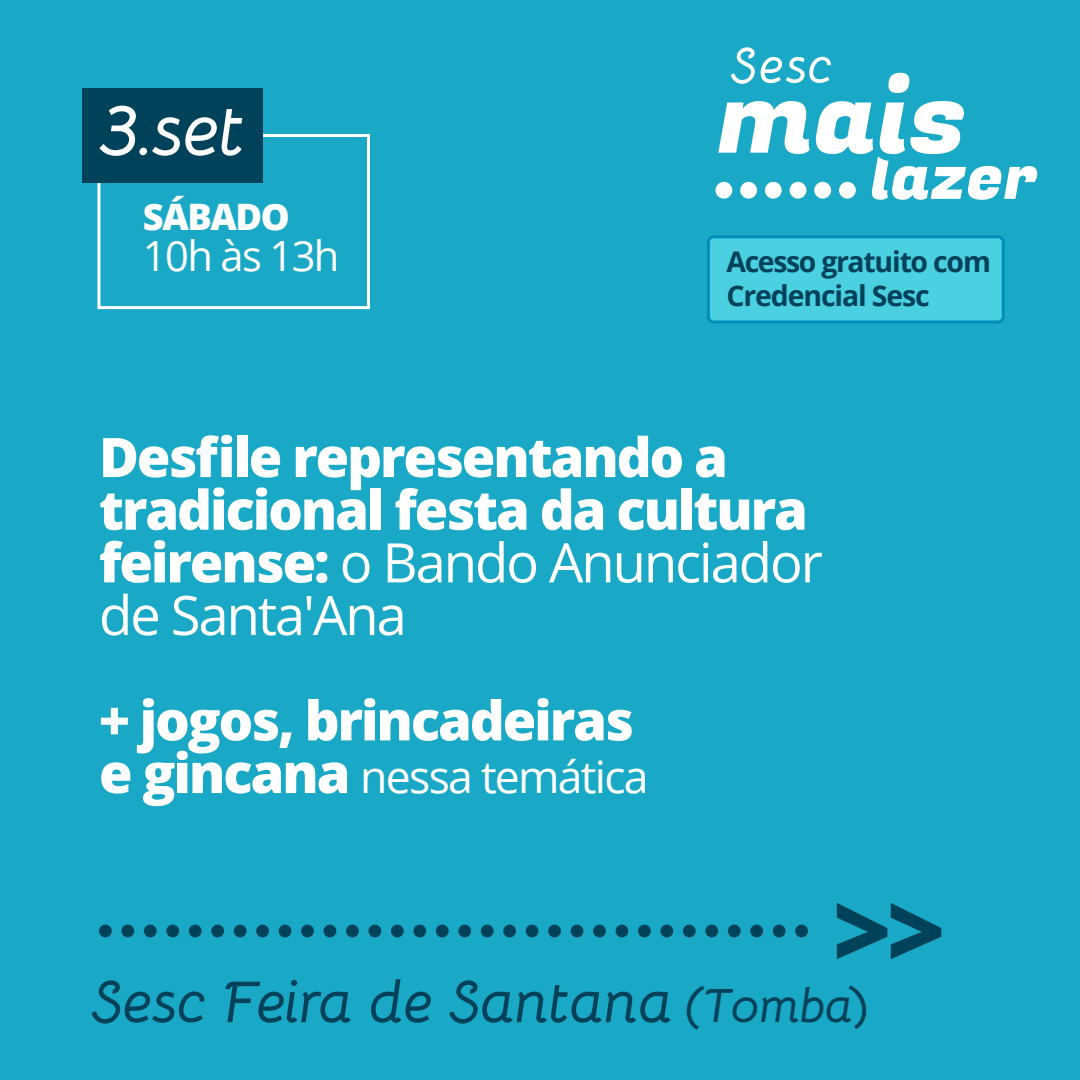
<style>
.page{position:relative;width:1080px;height:1080px;background:#19a9c6}
.page>*{position:absolute;margin:0;border:0;box-sizing:border-box;transform-origin:0 0}
.t1{font:italic 700 73.1px "Bellota";color:#fff}
.t2{font:italic 700 59.1px "Bellota";letter-spacing:-.04em;color:#004259}
.t3{font:800 54.5px/52.7px "Open Sans";letter-spacing:-.04em;color:#fff}
.t4{font:44.6px "Open Sans";letter-spacing:-.04em;color:#fff}
.t5{font:41.7px "Open Sans";letter-spacing:-.04em;color:#fff}
.t6{font:800 36.4px "Open Sans";letter-spacing:-.04em;color:#fff}
.t7{font:700 28.4px/34.1px "Open Sans";letter-spacing:-.04em;color:#004259}
.s1{font-weight:400}
.s2{font-weight:800;font-size:54.5px}
.s3{font-size:48px}
</style>
<div class="page">
<svg style="left:888px;top:73px;width:21px;height:20px"></svg>
<svg style="left:718px;top:101px;width:92px;height:53px"></svg>
<div style="left:740px;top:182px;width:17px;height:17px;background:#fff;border-radius:50%"></div>
<div style="left:715px;top:182px;width:17px;height:17px;background:#fff;border-radius:50%"></div>
<div style="left:765px;top:182px;width:17px;height:17px;background:#fff;border-radius:50%"></div>
<div style="left:790px;top:182px;width:16px;height:17px;background:#fff;border-radius:50%"></div>
<svg style="left:814px;top:182px;width:17px;height:17px"></svg>
<svg style="left:816px;top:101px;width:221px;height:99px"></svg>
<svg style="left:731px;top:47px;width:24px;height:37px"></svg>
<svg style="left:761px;top:57px;width:70px;height:26px"></svg>
<div style="left:97px;top:134px;width:273px;height:175px;border:3px solid #fff"></div>
<div style="left:82px;top:88px;width:181px;height:94px;background:#004259"></div>
<svg style="left:837px;top:903px;width:104px;height:56px"></svg>
<div style="left:99px;top:925px;width:13px;height:12px;background:#004259;border-radius:50%"></div>
<div style="left:121px;top:925px;width:13px;height:12px;background:#004259;border-radius:50%"></div>
<div style="left:144px;top:925px;width:13px;height:12px;background:#004259;border-radius:50%"></div>
<div style="left:166px;top:925px;width:13px;height:12px;background:#004259;border-radius:50%"></div>
<div style="left:189px;top:925px;width:13px;height:12px;background:#004259;border-radius:50%"></div>
<div style="left:211px;top:925px;width:13px;height:12px;background:#004259;border-radius:50%"></div>
<div style="left:234px;top:925px;width:13px;height:12px;background:#004259;border-radius:50%"></div>
<div style="left:256px;top:925px;width:13px;height:12px;background:#004259;border-radius:50%"></div>
<div style="left:279px;top:925px;width:12px;height:12px;background:#004259;border-radius:50%"></div>
<div style="left:301px;top:925px;width:13px;height:12px;background:#004259;border-radius:50%"></div>
<div style="left:324px;top:925px;width:12px;height:12px;background:#004259;border-radius:50%"></div>
<div style="left:346px;top:925px;width:13px;height:12px;background:#004259;border-radius:50%"></div>
<div style="left:368px;top:925px;width:13px;height:12px;background:#004259;border-radius:50%"></div>
<div style="left:391px;top:925px;width:13px;height:12px;background:#004259;border-radius:50%"></div>
<div style="left:413px;top:925px;width:13px;height:12px;background:#004259;border-radius:50%"></div>
<div style="left:436px;top:925px;width:13px;height:12px;background:#004259;border-radius:50%"></div>
<div style="left:458px;top:925px;width:13px;height:12px;background:#004259;border-radius:50%"></div>
<div style="left:481px;top:925px;width:13px;height:12px;background:#004259;border-radius:50%"></div>
<div style="left:503px;top:925px;width:13px;height:12px;background:#004259;border-radius:50%"></div>
<div style="left:526px;top:925px;width:12px;height:12px;background:#004259;border-radius:50%"></div>
<div style="left:548px;top:925px;width:13px;height:12px;background:#004259;border-radius:50%"></div>
<div style="left:571px;top:925px;width:12px;height:12px;background:#004259;border-radius:50%"></div>
<div style="left:593px;top:925px;width:13px;height:12px;background:#004259;border-radius:50%"></div>
<div style="left:616px;top:925px;width:12px;height:12px;background:#004259;border-radius:50%"></div>
<div style="left:638px;top:925px;width:13px;height:12px;background:#004259;border-radius:50%"></div>
<div style="left:660px;top:925px;width:13px;height:12px;background:#004259;border-radius:50%"></div>
<div style="left:683px;top:925px;width:13px;height:12px;background:#004259;border-radius:50%"></div>
<div style="left:705px;top:925px;width:13px;height:12px;background:#004259;border-radius:50%"></div>
<div style="left:728px;top:925px;width:13px;height:12px;background:#004259;border-radius:50%"></div>
<div style="left:750px;top:925px;width:13px;height:12px;background:#004259;border-radius:50%"></div>
<div style="left:773px;top:925px;width:13px;height:12px;background:#004259;border-radius:50%"></div>
<div style="left:795px;top:925px;width:13px;height:12px;background:#004259;border-radius:50%"></div>
<hr style="left:0;top:0;width:1px;height:1080px;background:#6dc72a">
<div style="left:708px;top:237px;width:295px;height:85px;background:#4ad0e1;border-radius:5px"></div>
<div style="left:707px;top:235px;width:298px;height:89px;border:3px solid #004259;border-radius:5px"></div>
<h1 class="t1" style="left:99px;top:71px;width:149px">3.set</h1>
<p class="t6" style="left:143px;top:189px;width:149px">SÁBADO</p>
<p class="t5" style="left:143px;top:228px;width:198px">10h às 13h</p>
<p class="t7" style="left:727px;top:244px;width:266px">Acesso gratuito com<br>Credencial Sesc</p>
<p class="t3" style="left:99px;top:428px;width:725px">Desfile representando a tradicional festa da cultura feirense: <span class="s1">o Bando Anunciador de Santa'Ana</span></p>
<p class="t3" style="left:99px;top:691px;width:536px">+ jogos, brincadeiras</p>
<p class="t4" style="left:99px;top:746px;width:551px"><span class="s2">e gincana</span> nessa temática</p>
<p class="t2" style="left:91px;top:954px;width:782px">Sesc Feira de Santana <span class="s3">(Tomba)</span></p>
</div>
